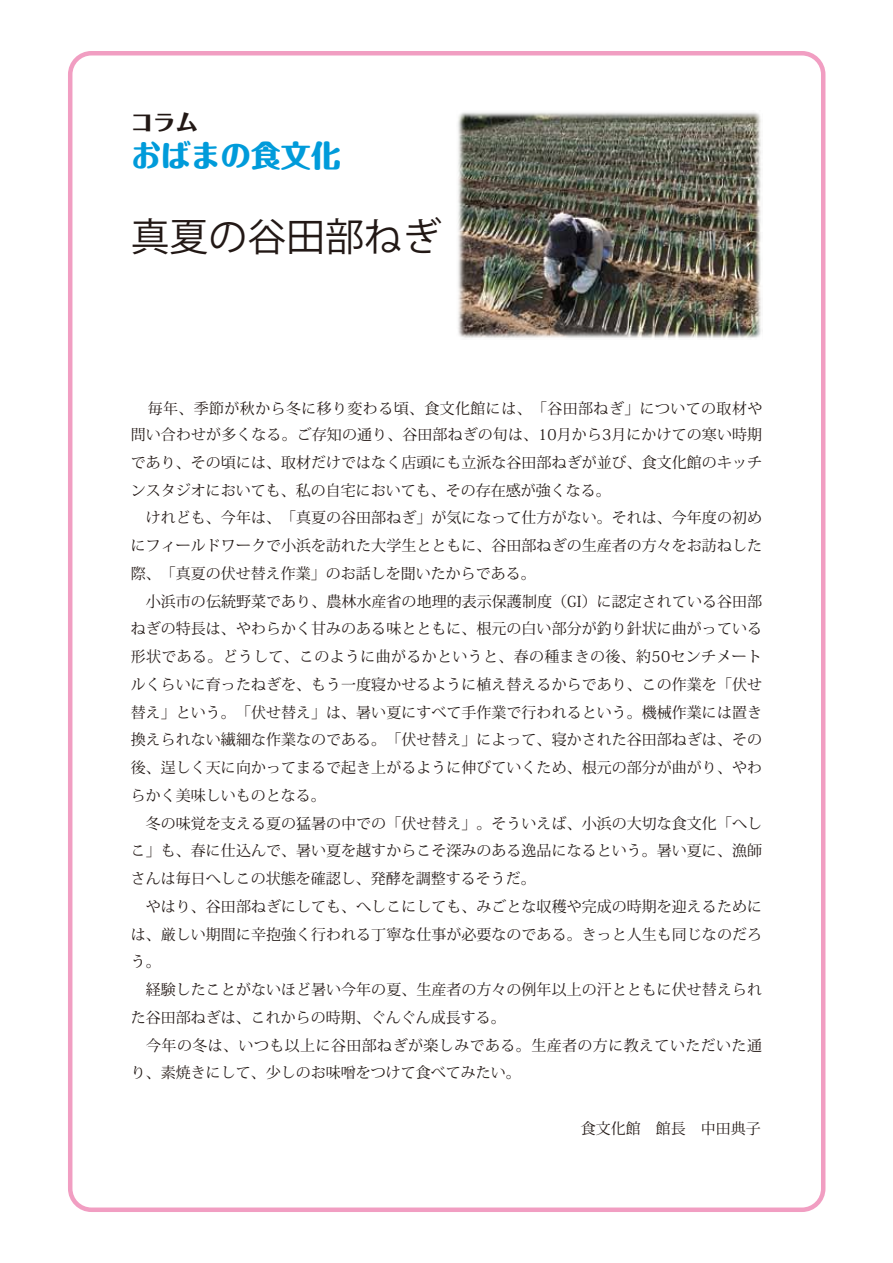
<style>
.page{position:relative;width:893px;height:1263px;background:#fff}
.page>*{position:absolute;margin:0;border:0;box-sizing:border-box;transform-origin:0 0}
.t1{font:38.85px "Koz Go Pro";color:#221815}
.t2{font:800 30px "Maru Fo Pro";color:#009bda}
.t3{font:800 22.5px "Folk Pro";color:#221815}
.t4{font:15px/27.8px "Koz Min Pr 6 N";color:#221815}
</style>
<div class="page">
<div style="left:68px;top:51px;width:757px;height:1161px;border:4px solid #f19ec2;border-radius:21px"></div>
<img style="left:458px;top:112px;width:303px;height:226px">
<h3 class="t3" style="left:131px;top:103px;width:69px">コラム</h3>
<h2 class="t2" style="left:131px;top:132px;width:212px">おばまの食文化</h2>
<h1 class="t1" style="left:131px;top:211px;width:312px">真夏の谷田部ねぎ</h1>
<p class="t4" style="left:131px;top:395px;width:633px;text-indent:17px">毎年、季節が秋から冬に移り変わる頃、食文化館には、「谷田部ねぎ」についての取材や問い合わせが多くなる。ご存知の通り、谷田部ねぎの旬は、10月から3月にかけての寒い時期であり、その頃には、取材だけではなく店頭にも立派な谷田部ねぎが並び、食文化館のキッチンスタジオにおいても、私の自宅においても、その存在感が強くなる。<br>　けれども、今年は、「真夏の谷田部ねぎ」が気になって仕方がない。それは、今年度の初めにフィールドワークで小浜を訪れた大学生とともに、谷田部ねぎの生産者の方々をお訪ねした際、「真夏の伏せ替え作業」のお話しを聞いたからである。<br>　小浜市の伝統野菜であり、農林水産省の地理的表示保護制度（GI）に認定されている谷田部ねぎの特長は、やわらかく甘みのある味とともに、根元の白い部分が釣り針状に曲がっている形状である。どうして、このように曲がるかというと、春の種まきの後、約50センチメートルくらいに育ったねぎを、もう一度寝かせるように植え替えるからであり、この作業を「伏せ替え」という。「伏せ替え」は、暑い夏にすべて手作業で行われるという。機械作業には置き換えられない繊細な作業なのである。「伏せ替え」によって、寝かされた谷田部ねぎは、その後、逞しく天に向かってまるで起き上がるように伸びていくため、根元の部分が曲がり、やわらかく美味しいものとなる。<br>　冬の味覚を支える夏の猛暑の中での「伏せ替え」。そういえば、小浜の大切な食文化「へしこ」も、春に仕込んで、暑い夏を越すからこそ深みのある逸品になるという。暑い夏に、漁師さんは毎日へしこの状態を確認し、発酵を調整するそうだ。<br>　やはり、谷田部ねぎにしても、へしこにしても、みごとな収穫や完成の時期を迎えるためには、厳しい期間に辛抱強く行われる丁寧な仕事が必要なのである。きっと人生も同じなのだろう。<br>　経験したことがないほど暑い今年の夏、生産者の方々の例年以上の汗とともに伏せ替えられた谷田部ねぎは、これからの時期、ぐんぐん成長する。<br>　今年の冬は、いつも以上に谷田部ねぎが楽しみである。生産者の方に教えていただいた通り、素焼きにして、少しのお味噌をつけて食べてみたい。</p>
</div>
